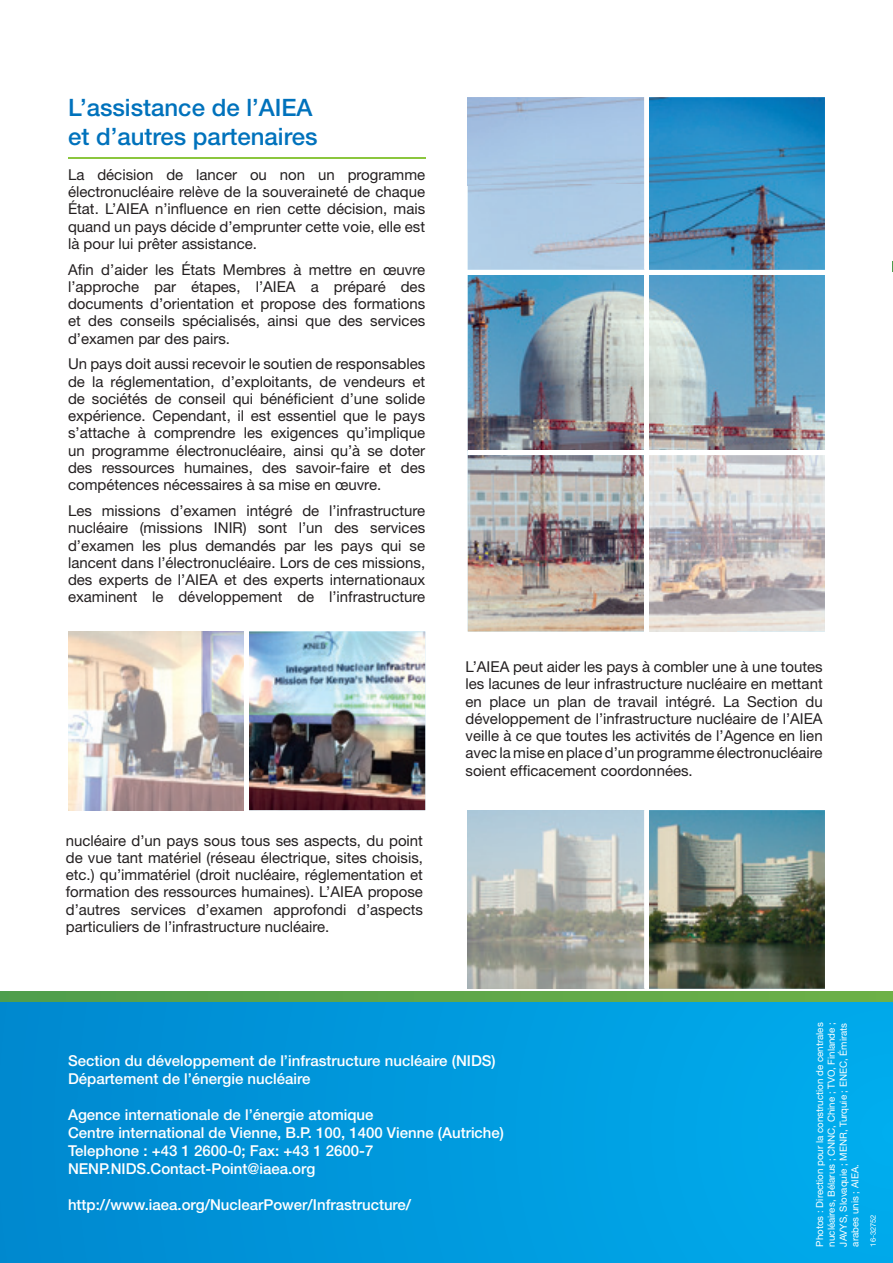
<style>
.page{position:relative;width:893px;height:1263px;background:#fff}
.page>*{position:absolute;margin:0;border:0;box-sizing:border-box;transform-origin:0 0}
.t1{font:500 24px/28.8px "Helvetica Neue";color:#0072bc}
.t2{font:15px/17.2px "Helvetica Neue";color:#231f20;text-align:justify}
.t3{font:500 15px/18px "Helvetica Neue";color:#fff}
.t4{font:9.75px/11.7px "Helvetica Neue";color:#fff;text-align:justify}
.t5{font:7.5px "Helvetica Neue";color:#fff}
</style>
<div class="page">
<div style="left:0;top:1001px;width:893px;height:262px;background:linear-gradient(to right,#0088cf,#00aded)"></div>
<svg style="left:0;top:991px;width:893px;height:10px;background:#5da649"></svg>
<svg style="left:425px;top:629px;width:400px;height:5px"></svg>
<div style="left:533px;top:274px;width:5px;height:715px;background:#fff"></div>
<div style="left:712px;top:274px;width:5px;height:715px;background:#fff"></div>
<img style="left:468px;top:97px;width:357px;height:534px">
<img style="left:249px;top:631px;width:176px;height:179px">
<div style="left:644px;top:94px;width:5px;height:546px;background:#fff"></div>
<hr style="left:468px;top:451px;width:357px;height:4px;background:#fff">
<hr style="left:468px;top:270px;width:361px;height:4px;background:#fff">
<svg style="left:467px;top:97px;width:178px;height:173px;background:#abc6e2"></svg>
<img style="left:649px;top:455px;width:176px;height:176px">
<hr style="left:68px;top:157px;width:357px;height:1px;background:#8bc63e">
<img style="left:649px;top:810px;width:176px;height:179px">
<img style="left:468px;top:810px;width:176px;height:179px">
<svg style="left:644px;top:810px;width:1px;height:179px"></svg>
<img style="left:68px;top:810px;width:179px;height:1px">
<img style="left:68px;top:631px;width:176px;height:179px">
<div style="left:244px;top:629px;width:5px;height:183px;background:#fff"></div>
<h1 class="t1" style="left:68px;top:93px;width:251px">L’assistance de l’AIEA et d’autres partenaires</h1>
<p class="t2" style="left:68px;top:166px;width:359px">La décision de lancer ou non un programme électronucléaire relève de la souveraineté de chaque État. L’AIEA n’influence en rien cette décision, mais quand un pays décide d’emprunter cette voie, elle est là pour lui prêter assistance.</p>
<p class="t2" style="left:68px;top:261px;width:359px">Afin d’aider les États Membres à mettre en œuvre l’approche par étapes, l’AIEA a préparé des documents d’orientation et propose des formations et des conseils spécialisés, ainsi que des services d’examen par des pairs.</p>
<p class="t2" style="left:68px;top:355px;width:359px">Un pays doit aussi recevoir le soutien de responsables de la réglementation, d’exploitants, de vendeurs et de sociétés de conseil qui bénéficient d’une solide expérience. Cependant, il est essentiel que le pays s’attache à comprendre les exigences qu’implique un programme électronucléaire, ainsi qu’à se doter des ressources humaines, des savoir-faire et des compétences nécessaires à sa mise en œuvre.</p>
<p class="t2" style="left:68px;top:502px;width:359px">Les missions d’examen intégré de l’infrastructure nucléaire (missions INIR) sont l’un des services d’examen les plus demandés par les pays qui se lancent dans l’électronucléaire. Lors de ces missions, des experts de l’AIEA et des experts internationaux examinent le développement de l’infrastructure</p>
<p class="t2" style="left:66px;top:831px;width:359px">nucléaire d’un pays sous tous ses aspects, du point de vue tant matériel (réseau électrique, sites choisis, etc.) qu’immatériel (droit nucléaire, réglementation et formation des ressources humaines). L’AIEA propose d’autres services d’examen approfondi d’aspects particuliers de l’infrastructure nucléaire.</p>
<p class="t2" style="left:465px;top:658px;width:359px">L’AIEA peut aider les pays à combler une à une toutes les lacunes de leur infrastructure nucléaire en mettant en place un plan de travail intégré. La Section du développement de l’infrastructure nucléaire de l’AIEA veille à ce que toutes les activités de l’Agence en lien avec la mise en place d’un programme électronucléaire soient efficacement coordonnées.</p>
<p class="t3" style="left:68px;top:1051px;width:429px">Section du développement de l’infrastructure nucléaire (NIDS)<br>Département de l’énergie nucléaire</p>
<p class="t3" style="left:68px;top:1105px;width:438px">Agence internationale de l’énergie atomique<br>Centre international de Vienne, B.P. 100, 1400 Vienne (Autriche)<br>Telephone : +43 1 2600-0; Fax: +43 1 2600-7<br>NENP.NIDS.Contact-Point@iaea.org</p>
<p class="t3" style="left:68px;top:1195px;width:345px">http://www.iaea.org/NuclearPower/Infrastructure/</p>
<p class="t4" style="left:814px;top:1246px;width:226px;rotate:-90deg">Photos : Direction pour la construction de centrales nucléaires, Bélarus ; CNNC, Chine ; TVO, Finlande ; JAVYS, Slovaquie ; MENR, Turquie ; ENEC, Émirats arabes unis ; AIEA.</p>
<p class="t5" style="left:869px;top:1246px;width:34px;rotate:-90deg">16-32752</p>
</div>
